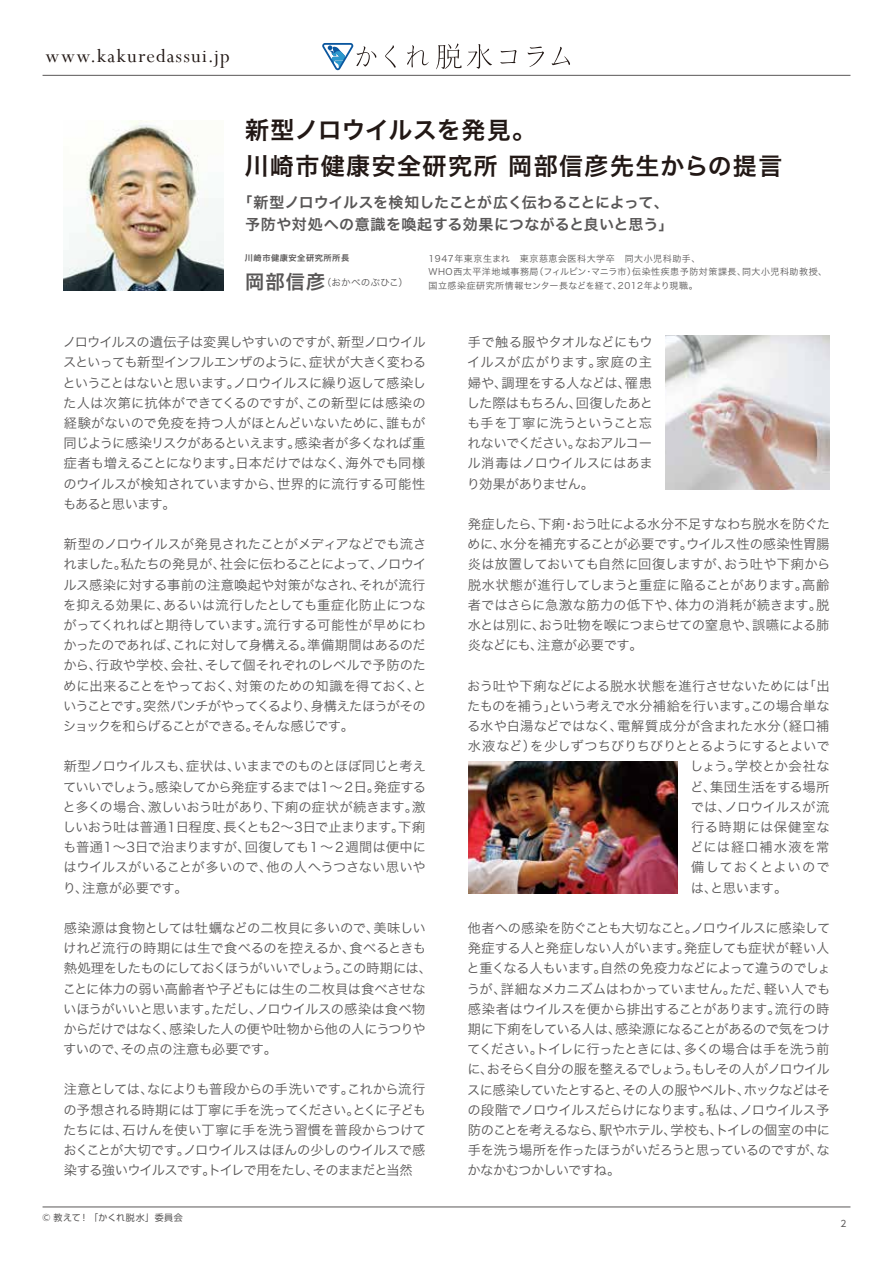
<style>
.page{position:relative;width:893px;height:1263px;background:#fff}
.page>*{position:absolute;margin:0;border:0;box-sizing:border-box;transform-origin:0 0}
.t1{font:24px/36px "Hira Kaku Pro W6";letter-spacing:.06em;color:#221815}
.t2{font:21px "Perpetua";letter-spacing:.06em;color:#221815}
.t3{font:15px/22.5px "Hira Kaku Pro W6";color:#595757;text-align:center}
.t4{font:13.35px/20.2px "Hira Kaku Pro W3";letter-spacing:-.025em;color:#595757;text-align:justify}
.t5{font:13.35px "Hira Kaku Pro W3";letter-spacing:.015em;color:#595757}
.t6{font:13.35px "Hira Kaku Pro W3";letter-spacing:.01em;color:#595757}
.t7{font:13.35px "Hira Kaku Pro W3";letter-spacing:.05em;color:#595757}
.t8{font:13.35px "Hira Kaku Pro W3";letter-spacing:.065em;color:#595757}
.t9{font:13.35px "Hira Kaku Pro W3";letter-spacing:.055em;color:#595757}
.t10{font:9.6px "Hira Kaku Pro W3";color:#595757}
.t11{font:9px/13.5px "Hira Kaku Pro W3";letter-spacing:.06em;color:#595757}
.t12{font:9px "UD Shin Go Pro";letter-spacing:.065em;color:#595757}
.t13{font:8.25px "Hira Kaku Pro W6";letter-spacing:.06em;color:#595757}
.s1{font-family:"Hira Kaku Pro W6";font-size:19.2px}
</style>
<div class="page">
<img style="left:468px;top:762px;width:210px;height:132px">
<img style="left:64px;top:120px;width:160px;height:171px">
<img style="left:665px;top:335px;width:164px;height:154px">
<hr style="left:43px;top:75px;width:807px;height:1px;background:#595757">
<hr style="left:43px;top:1207px;width:807px;height:1px;background:#595757">
<svg style="left:385px;top:45px;width:11px;height:23px"></svg>
<svg style="left:407px;top:45px;width:22px;height:22px"></svg>
<svg style="left:436px;top:44px;width:56px;height:25px"></svg>
<svg style="left:500px;top:50px;width:16px;height:14px"></svg>
<svg style="left:528px;top:47px;width:16px;height:20px"></svg>
<svg style="left:552px;top:47px;width:18px;height:18px"></svg>
<svg style="left:322px;top:43px;width:54px;height:27px"></svg>
<h2 class="t2" style="left:46px;top:43px;width:186px">www.kakuredassui.jp</h2>
<h1 class="t1" style="left:245px;top:111px;width:539px">新型ノロウイルスを発見。<br>川崎市健康安全研究所 岡部信彦先生からの提言</h1>
<p class="t3" style="left:238px;top:190px;width:437px">「新型ノロウイルスを検知したことが広く伝わることによって、予防や対処への意識を喚起する効果につながると良いと思う」</p>
<p class="t11" style="left:428px;top:251px;width:400px">1947年東京生まれ　東京慈恵会医科大学卒　同大小児科助手、<br>WHO西太平洋地域事務局（フィルピン・マニラ市）伝染性疾患予防対策課長、同大小児科助教授、</p>
<p class="t10" style="left:245px;top:274px;width:165px"><span class="s1">岡部信彦</span>（おかべのぶひこ）</p>
<p class="t11" style="left:428px;top:278px;width:271px">国立感染症研究所情報センター長などを経て、2012年より現職。</p>
<p class="t13" style="left:245px;top:251px;width:106px">川崎市健康安全研究所所長</p>
<p class="t4" style="left:63px;top:331px;width:365px">ノロウイルスの遺伝子は変異しやすいのですが、新型ノロウイルスといっても新型インフルエンザのように、症状が大きく変わるということはないと思います。ノロウイルスに繰り返して感染した人は次第に抗体ができてくるのですが、この新型には感染の経験がないので免疫を持つ人がほとんどいないために、誰もが同じように感染リスクがあるといえます。感染者が多くなれば重症者も増えることになります。日本だけではなく、海外でも同様のウイルスが検知されていますから、世界的に流行する可能性もあると思います。</p>
<p class="t4" style="left:63px;top:533px;width:365px">新型のノロウイルスが発見されたことがメディアなどでも流されました。私たちの発見が、社会に伝わることによって、ノロウイルス感染に対する事前の注意喚起や対策がなされ、それが流行を抑える効果に、あるいは流行したとしても重症化防止につながってくれればと期待しています。流行する可能性が早めにわかったのであれば、これに対して身構える。準備期間はあるのだから、行政や学校、会社、そして個それぞれのレベルで予防のために出来ることをやっておく、対策のための知識を得ておく、ということです。突然パンチがやってくるより、身構えたほうがそのショックを和らげることができる。そんな感じです。</p>
<p class="t4" style="left:63px;top:755px;width:365px">新型ノロウイルスも、症状は、いままでのものとほぼ同じと考えていいでしょう。感染してから発症するまでは1～２日。発症すると多くの場合、激しいおう吐があり、下痢の症状が続きます。激しいおう吐は普通1日程度、長くとも2～3日で止まります。下痢も普通1～3日で治まりますが、回復しても１～２週間は便中にはウイルスがいることが多いので、他の人へうつさない思いやり、注意が必要です。</p>
<p class="t4" style="left:63px;top:917px;width:371px;text-align:left">感染源は食物としては牡蠣などの二枚貝に多いので、美味しいけれど流行の時期には生で食べるのを控えるか、食べるときも熱処理をしたものにしておくほうがいいでしょう。この時期には、ことに体力の弱い高齢者や子どもには生の二枚貝は食べさせないほうがいいと思います。ただし、ノロウイルスの感染は食べ物からだけではなく、感染した人の便や吐物から他の人にうつりやすいので、その点の注意も必要です。</p>
<p class="t4" style="left:63px;top:1078px;width:364px">注意としては、なによりも普段からの手洗いです。これから流行の予想される時期には丁寧に手を洗ってください。とくに子どもたちには、石けんを使い丁寧に手を洗う習慣を普段からつけておくことが大切です。ノロウイルスはほんの少しのウイルスで感染する強いウイルスです。トイレで用をたし、そのままだと当然</p>
<p class="t12" style="left:43px;top:1210px;width:142px">© 教えて！「かくれ脱水」委員会</p>
<p class="t4" style="left:467px;top:331px;width:188px">手で触る服やタオルなどにもウイルスが広がります。家庭の主婦や、調理をする人などは、罹患した際はもちろん、回復したあとも手を丁寧に洗うということ忘れないでください。なおアルコール消毒はノロウイルスにはあまり効果がありません。</p>
<p class="t4" style="left:467px;top:513px;width:365px">発症したら、下痢・おう吐による水分不足すなわち脱水を防ぐために、水分を補充することが必要です。ウイルス性の感染性胃腸炎は放置しておいても自然に回復しますが、おう吐や下痢から脱水状態が進行してしまうと重症に陥ることがあります。高齢者ではさらに急激な筋力の低下や、体力の消耗が続きます。脱水とは別に、おう吐物を喉につまらせての窒息や、誤嚥による肺炎などにも、注意が必要です。</p>
<p class="t4" style="left:467px;top:674px;width:364px">おう吐や下痢などによる脱水状態を進行させないためには「出</p>
<p class="t4" style="left:467px;top:695px;width:364px">たものを補う」という考えで水分補給を行います。この場合単な</p>
<p class="t5" style="left:467px;top:714px;width:364px">る水や白湯などではなく、電解質成分が含まれた水分（経口補</p>
<p class="t4" style="left:468px;top:735px;width:364px">水液など）を少しずつちびりちびりととるようにするとよいで</p>
<p class="t6" style="left:690px;top:754px;width:141px">しょう。学校とか会社な</p>
<p class="t5" style="left:690px;top:775px;width:141px">ど、集団生活をする場所</p>
<p class="t4" style="left:691px;top:796px;width:140px">では、ノロウイルスが流</p>
<p class="t7" style="left:691px;top:815px;width:140px">行る時期には保健室な</p>
<p class="t8" style="left:690px;top:835px;width:141px">どには経口補水液を常</p>
<p class="t9" style="left:691px;top:855px;width:140px">備しておくとよいので</p>
<p class="t4" style="left:691px;top:876px;width:98px">は、と思います。</p>
<p class="t4" style="left:467px;top:917px;width:366px">他者への感染を防ぐことも大切なこと。ノロウイルスに感染して発症する人と発症しない人がいます。発症しても症状が軽い人と重くなる人もいます。自然の免疫力などによって違うのでしょうが、詳細なメカニズムはわかっていません。ただ、軽い人でも感染者はウイルスを便から排出することがあります。流行の時期に下痢をしている人は、感染源になることがあるので気をつけてください。トイレに行ったときには、多くの場合は手を洗う前に、おそらく自分の服を整えるでしょう。もしその人がノロウイルスに感染していたとすると、その人の服やベルト、ホックなどはその段階でノロウイルスだらけになります。私は、ノロウイルス予防のことを考えるなら、駅やホテル、学校も、トイレの個室の中に手を洗う場所を作ったほうがいだろうと思っているのですが、なかなかむつかしいですね。</p>
<p class="t12" style="left:840px;top:1216px;width:7px">2</p>
</div>
